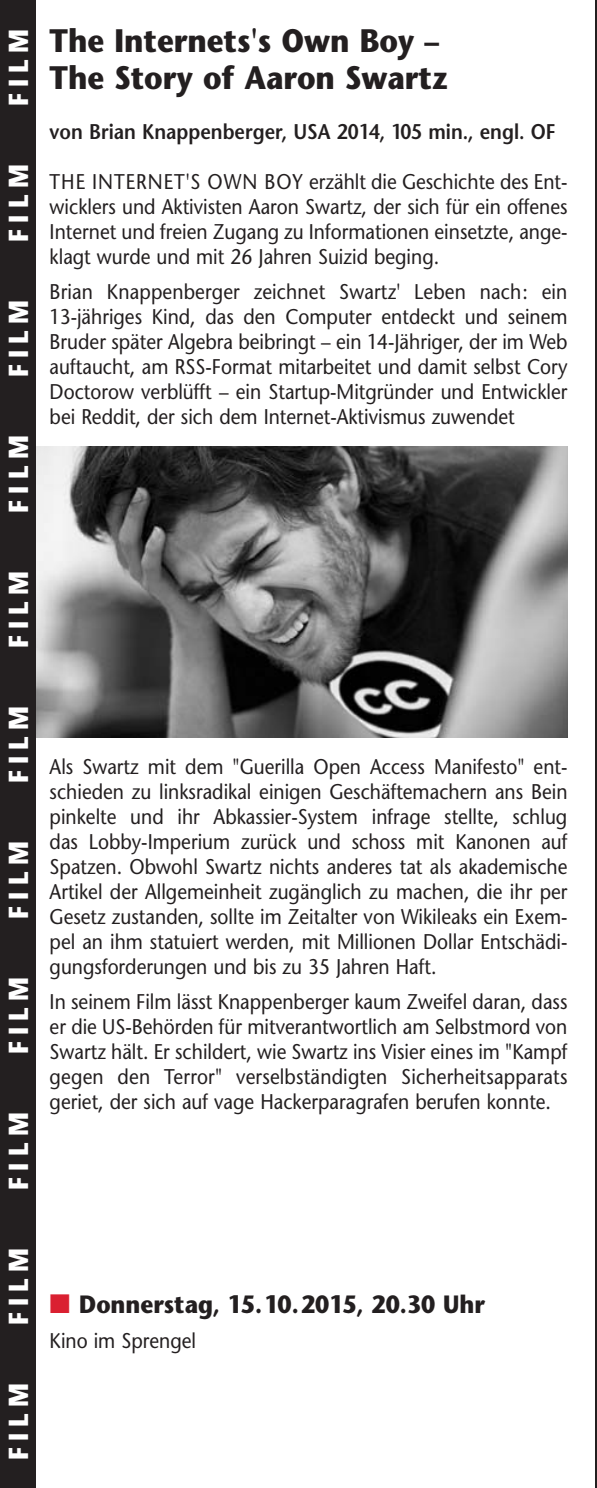
<style>
.page{position:relative;width:597px;height:1488px;background:#fff}
.page>*{position:absolute;margin:0;border:0;box-sizing:border-box;transform-origin:0 0}
.t1{font:700 32.5px/36.2px "Stone Sans";color:#231f20;scale:.9 1}
.t2{font:700 27.5px "Stone Sans";letter-spacing:.25em;color:#fff;scale:.9 1}
.t3{font:700 25px "Stone Sans";color:#231f20;scale:.9 1}
.t4{font:21.25px/25px "Stone Sans";color:#231f20;text-align:justify;scale:.9 1}
.t5{font:600 21.25px "Stone Sans";color:#231f20;scale:.9 1}
.s1{font-family:"European Pi Three";font-weight:400;color:#da2031}
</style>
<div class="page">
<img style="left:35px;top:446px;width:532px;height:291px">
<div style="left:0;top:0;width:35px;height:1487px;background:#231f20"></div>
<hr style="left:595px;top:0;width:1px;height:1487px;background:#231f20">
<p class="t2" style="left:8px;top:106px;width:87px;rotate:-90deg">FILM</p>
<p class="t2" style="left:8px;top:242px;width:87px;rotate:-90deg">FILM</p>
<p class="t2" style="left:8px;top:377px;width:87px;rotate:-90deg">FILM</p>
<p class="t2" style="left:8px;top:512px;width:87px;rotate:-90deg">FILM</p>
<h1 class="t1" style="left:50px;top:26px;width:443px">The Internets's Own Boy –<br>The Story of Aaron Swartz</h1>
<p class="t5" style="left:50px;top:123px;width:563px">von Brian Knappenberger, USA 2014, 105 min., engl. OF</p>
<p class="t4" style="left:50px;top:171px;width:576px">THE INTERNET'S OWN BOY erzählt die Geschichte des Ent&shy;wicklers und Aktivisten Aaron Swartz, der sich für ein offenes Internet und freien Zugang zu Informationen einsetzte, ange&shy;klagt wurde und mit 26 Jahren Suizid beging.</p>
<p class="t4" style="left:50px;top:281px;width:576px">Brian Knappenberger zeichnet Swartz' Leben nach: ein 13-jähriges Kind, das den Computer entdeckt und seinem Bruder später Algebra beibringt – ein 14-Jähriger, der im Web auftaucht, am RSS-Format mitarbeitet und damit selbst Cory Doctorow verblüfft – ein Startup-Mitgründer und Entwickler bei Reddit, der sich dem Internet-Aktivismus zuwendet</p>
<p class="t2" style="left:8px;top:648px;width:87px;rotate:-90deg">FILM</p>
<p class="t2" style="left:8px;top:783px;width:87px;rotate:-90deg">FILM</p>
<p class="t2" style="left:8px;top:918px;width:87px;rotate:-90deg">FILM</p>
<p class="t2" style="left:8px;top:1054px;width:87px;rotate:-90deg">FILM</p>
<p class="t2" style="left:8px;top:1189px;width:87px;rotate:-90deg">FILM</p>
<p class="t4" style="left:50px;top:756px;width:576px">Als Swartz mit dem "Guerilla Open Access Manifesto" ent&shy;schieden zu linksradikal einigen Geschäftemachern ans Bein pinkelte und ihr Abkassier-System infrage stellte, schlug das Lobby-Imperium zurück und schoss mit Kanonen auf Spatzen. Obwohl Swartz nichts anderes tat als akademische Artikel der Allgemeinheit zugänglich zu machen, die ihr per Gesetz zustanden, sollte im Zeitalter von Wikileaks ein Exem&shy;pel an ihm statuiert werden, mit Millionen Dollar Entschädi&shy;gungsforderungen und bis zu 35 Jahren Haft.</p>
<p class="t4" style="left:50px;top:991px;width:576px">In seinem Film lässt Knappenberger kaum Zweifel daran, dass er die US-Behörden für mitverantwortlich am Selbstmord von Swartz hält. Er schildert, wie Swartz ins Visier eines im "Kampf gegen den Terror" verselbständigten Sicherheitsapparats geriet, der sich auf vage Hackerparagrafen berufen konnte.</p>
<p class="t2" style="left:8px;top:1324px;width:87px;rotate:-90deg">FILM</p>
<p class="t2" style="left:8px;top:1460px;width:87px;rotate:-90deg">FILM</p>
<p class="t3" style="left:50px;top:1294px;width:485px"><span class="s1">-</span> Donnerstag, 15.10.2015, 20.30 Uhr</p>
<p class="t4" style="left:50px;top:1330px;width:164px">Kino im Sprengel</p>
</div>
